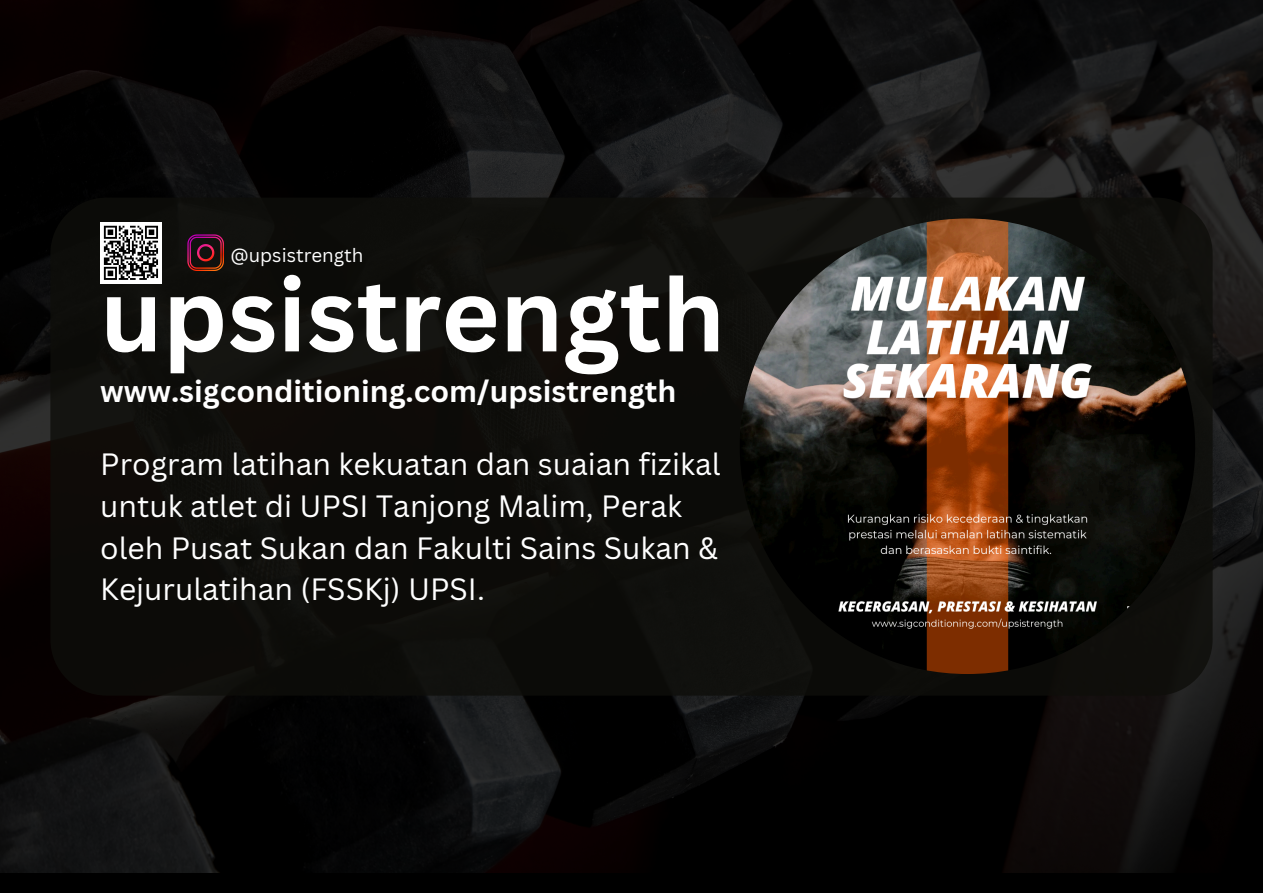
<style>
.page{position:relative;width:1263px;height:893px;background:#000}
.page>*{position:absolute;margin:0;border:0;box-sizing:border-box;transform-origin:0 0}
.t1{font:700 100.5px "Canva Sans";color:#fff}
.t2{font:30px/41.6px "Canva Sans";color:#fff}
.t3{font:700 30px "Canva Sans";color:#fff}
.t4{font:18.75px "Canva Sans";color:#fff}
</style>
<div class="page">
<img style="left:0;top:0;width:1263px;height:872px">
<div style="left:50px;top:198px;width:1162px;height:497px;background:#0e0e0a;border-radius:56px"></div>
<img style="left:740px;top:218px;width:455px;height:456px;border-radius:50%">
<div style="left:100px;top:222px;width:62px;height:62px;background:#fff"></div>
<svg style="left:103px;top:225px;width:55px;height:55px"></svg>
<svg style="left:187px;top:234px;width:37px;height:37px"></svg>
<p class="t4" style="left:231px;top:242px;width:134px">@upsistrength</p>
<p class="t1" style="left:100px;top:244px;width:626px">upsistrength</p>
<h1 class="t3" style="left:100px;top:370px;width:578px">www.sigconditioning.com/upsistrength</h1>
<p class="t2" style="left:100px;top:443px;width:622px">Program latihan kekuatan dan suaian fizikal untuk atlet di UPSI Tanjong Malim, Perak oleh Pusat Sukan dan Fakulti Sains Sukan &amp; Kejurulatihan (FSSKj) UPSI.</p>
</div>
